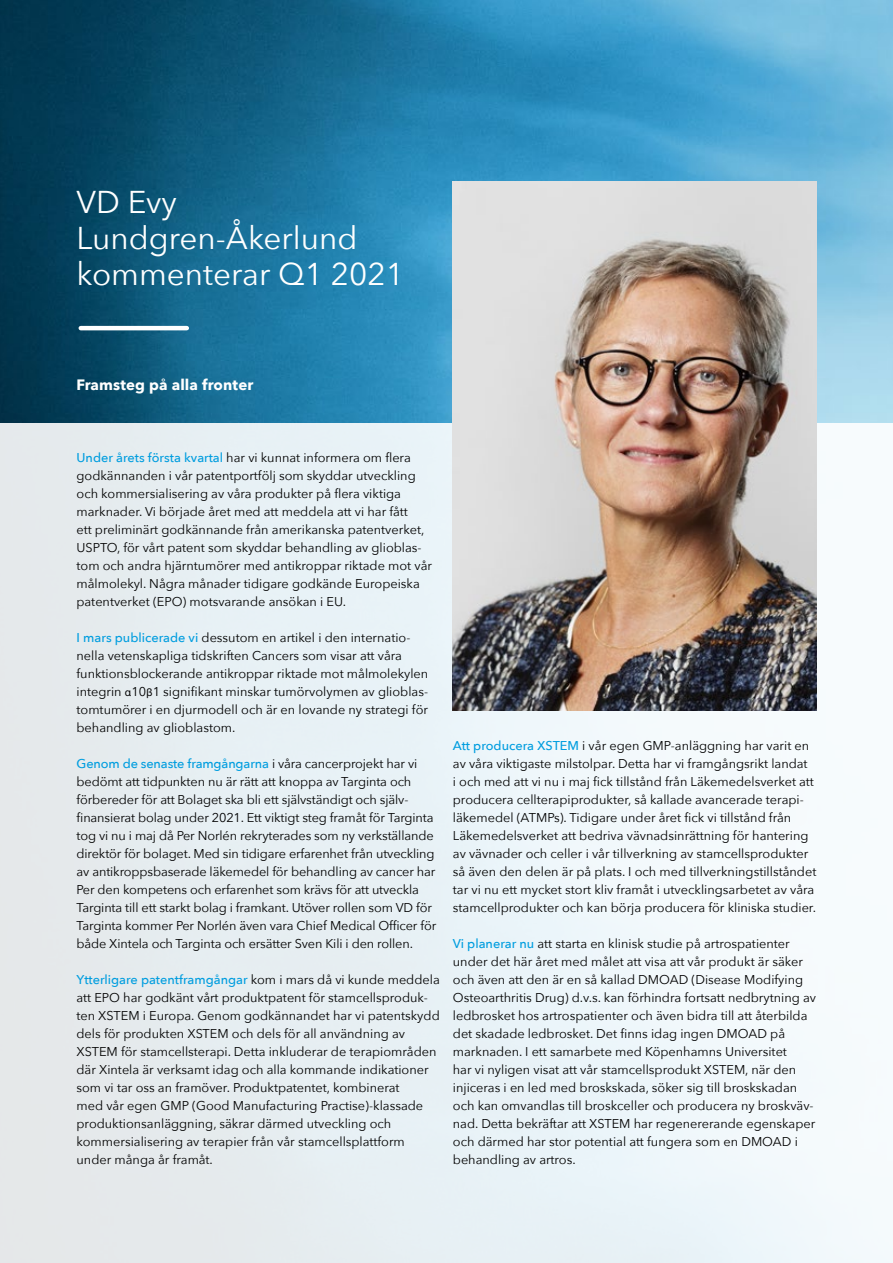
<style>
.page{position:relative;width:893px;height:1263px;background:#fff}
.page>*{position:absolute;margin:0;border:0;box-sizing:border-box;transform-origin:0 0}
.t1{font:31.5px/36px "Avenir Next";color:#fff}
.Ingress{font:700 15px "Avenir Next";letter-spacing:.01em;color:#fff}
.Normal_VD_ord{font:12.75px/18px "Avenir Next";color:#000}
.s1{font-weight:500;color:#009ddf}
</style>
<div class="page">
<img style="left:0;top:0;width:893px;height:423px">
<div style="left:0;top:423px;width:893px;height:840px;background:linear-gradient(to right,#e2e9ec,#f4fcff)"></div>
<hr style="left:81px;top:326px;width:106px;height:4px;background:#fff">
<img style="left:453px;top:182px;width:363px;height:528px">
<svg style="left:125px;top:690px;width:6px;height:6px"></svg>
<svg style="left:147px;top:688px;width:5px;height:10px"></svg>
<h1 class="t1" style="left:77px;top:183px;width:329px">VD Evy<br>Lundgren-Åkerlund kommenterar Q1 2021</h1>
<p class="Ingress" style="left:77px;top:372px;width:178px">Framsteg på alla fronter</p>
<p class="Normal_VD_ord" style="left:77px;top:448px;width:357px"><span class="s1">Under årets första kvartal</span> har vi kunnat informera om flera godkännanden i vår patentportfölj som skyddar utveckling och kommersialisering av våra produkter på flera viktiga marknader. Vi började året med att meddela att vi har fått<br>ett preliminärt godkännande från amerikanska patentverket, USPTO, för vårt patent som skyddar behandling av glioblas&shy;tom och andra hjärntumörer med antikroppar riktade mot vår målmolekyl. Några månader tidigare godkände Europeiska patentverket (EPO) motsvarande ansökan i EU.</p>
<p class="Normal_VD_ord" style="left:77px;top:628px;width:353px"><span class="s1">I mars publicerade vi</span> dessutom en artikel i den internatio&shy;nella vetenskapliga tidskriften Cancers som visar att våra funktionsblockerande antikroppar riktade mot målmolekylen integrin 10 1 signifikant minskar tumörvolymen av glioblas&shy;tomtumörer i en djurmodell och är en lovande ny strategi för behandling av glioblastom.</p>
<p class="Normal_VD_ord" style="left:77px;top:754px;width:361px"><span class="s1">Genom de senaste framgångarna</span> i våra cancerprojekt har vi bedömt att tidpunkten nu är rätt att knoppa av Targinta och förbereder för att Bolaget ska bli ett självständigt och själv&shy;finansierat bolag under 2021. Ett viktigt steg framåt för Targinta tog vi nu i maj då Per Norlén rekryterades som ny verkställande direktör för bolaget. Med sin tidigare erfarenhet från utveckling av antikroppsbaserade läkemedel för behandling av cancer har Per den kompetens och erfarenhet som krävs för att utveckla Targinta till ett starkt bolag i framkant. Utöver rollen som VD för Targinta kommer Per Norlén även vara Chief Medical Officer för både Xintela och Targinta och ersätter Sven Kili i den rollen.</p>
<p class="Normal_VD_ord" style="left:77px;top:970px;width:365px"><span class="s1">Ytterligare patentframgångar</span> kom i mars då vi kunde meddela att EPO har godkänt vårt produktpatent för stamcellsproduk&shy;ten XSTEM i Europa. Genom godkännandet har vi patentskydd dels för produkten XSTEM och dels för all användning av XSTEM för stamcellsterapi. Detta inkluderar de terapiområden där Xintela är verksamt idag och alla kommande indikationer som vi tar oss an framöver. Produktpatentet, kombinerat<br>med vår egen GMP (Good Manufacturing Practise)-klassade produktionsanläggning, säkrar därmed utveckling och kommersialisering av terapier från vår stamcellsplattform under många år framåt.</p>
<p class="Normal_VD_ord" style="left:453px;top:736px;width:365px"><span class="s1">Att producera XSTEM</span> i vår egen GMP-anläggning har varit en av våra viktigaste milstolpar. Detta har vi framgångsrikt landat<br>i och med att vi nu i maj fick tillstånd från Läkemedelsverket att producera cellterapiprodukter, så kallade avancerade terapi&shy;läkemedel (ATMPs). Tidigare under året fick vi tillstånd från Läkemedelsverket att bedriva vävnadsinrättning för hantering av vävnader och celler i vår tillverkning av stamcellsprodukter så även den delen är på plats. I och med tillverkningstillståndet tar vi nu ett mycket stort kliv framåt i utvecklingsarbetet av våra stamcellprodukter och kan börja producera för kliniska studier.</p>
<p class="Normal_VD_ord" style="left:453px;top:934px;width:365px"><span class="s1">Vi planerar nu</span> att starta en klinisk studie på artrospatienter under det här året med målet att visa att vår produkt är säker och även att den är en så kallad DMOAD (Disease Modifying Osteoarthritis Drug) d.v.s. kan förhindra fortsatt nedbrytning av ledbrosket hos artrospatienter och även bidra till att återbilda det skadade ledbrosket. Det finns idag ingen DMOAD på marknaden. I ett samarbete med Köpenhamns Universitet<br>har vi nyligen visat att vår stamcellsprodukt XSTEM, när den injiceras i en led med broskskada, söker sig till broskskadan och kan omvandlas till broskceller och producera ny broskväv&shy;nad. Detta bekräftar att XSTEM har regenererande egenskaper och därmed har stor potential att fungera som en DMOAD i behandling av artros.</p>
</div>
